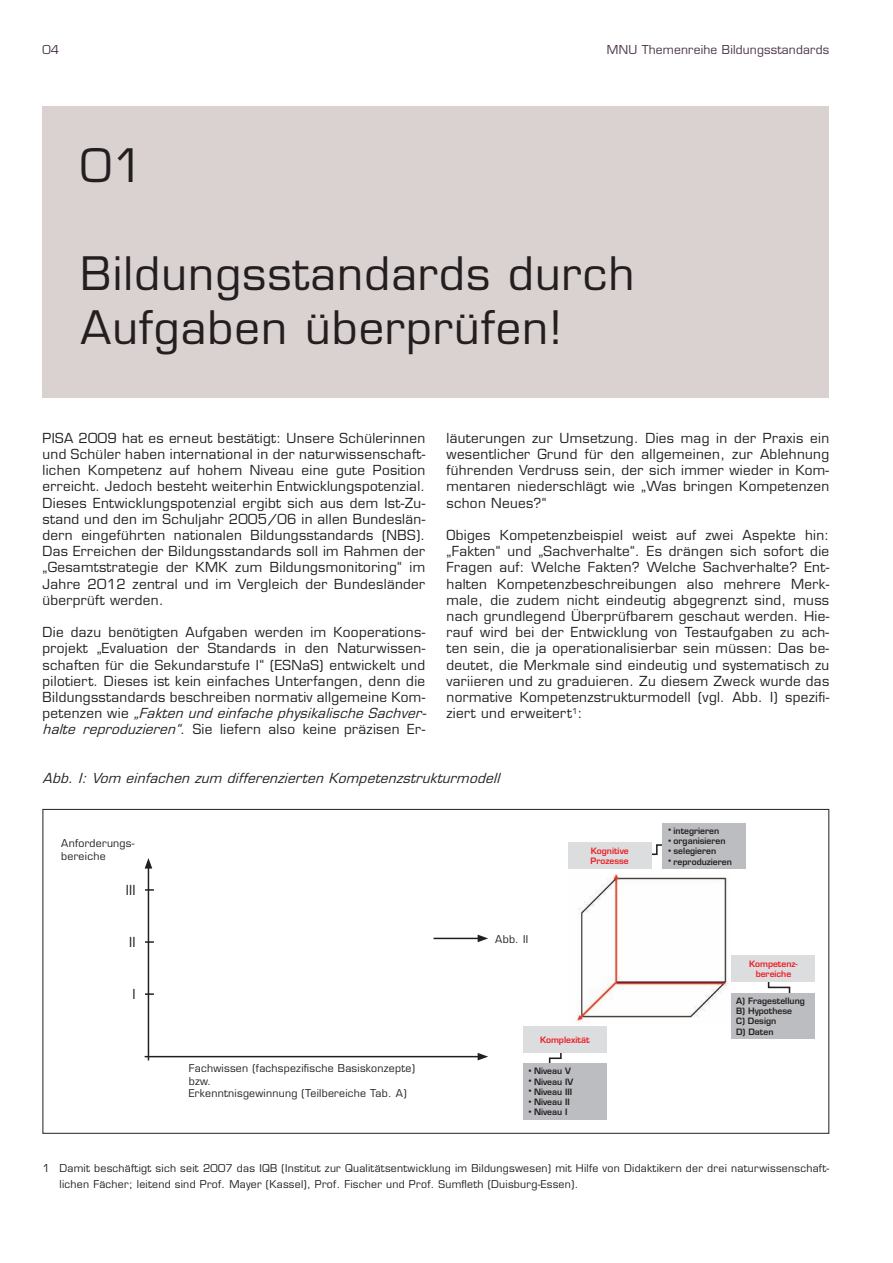
<style>
.page{position:relative;width:893px;height:1263px;background:#fff}
.page>*{position:absolute;margin:0;border:0;box-sizing:border-box;transform-origin:0 0}
.t1{font:45px/54px "Eurostile";letter-spacing:.025em;color:#231f20}
.t2{font:13.5px/16.2px "Eurostile";letter-spacing:.025em;color:#231f20;text-align:justify}
.t3{font:italic 13.5px "Eurostile";color:#231f20}
.t4{font:12px "Eurostile";letter-spacing:.015em;color:#4b3448}
.t5{font:10.5px/12.6px "Eurostile";letter-spacing:.025em;color:#231f20}
.t6{font:600 8.55px/10.2px "Eurostile";color:#231f20}
.t7{font:600 8.55px/10.2px "Eurostile";color:#ee1d23}
.s1{font-style:italic}
</style>
<div class="page">
<div style="left:43px;top:106px;width:786px;height:292px;background:#dad1d1"></div>
<hr style="left:148px;top:866px;width:1px;height:194px;background:#231f20">
<svg style="left:145px;top:858px;width:7px;height:10px"></svg>
<svg style="left:145px;top:889px;width:9px;height:2px"></svg>
<svg style="left:145px;top:941px;width:9px;height:2px"></svg>
<svg style="left:145px;top:993px;width:9px;height:2px"></svg>
<hr style="left:145px;top:1056px;width:335px;height:1px;background:#231f20">
<svg style="left:478px;top:1053px;width:10px;height:7px"></svg>
<hr style="left:434px;top:938px;width:46px;height:1px;background:#231f20">
<svg style="left:478px;top:934px;width:10px;height:8px"></svg>
<img style="left:576px;top:874px;width:153px;height:148px">
<svg style="left:651px;top:843px;width:11px;height:13px"></svg>
<svg style="left:767px;top:982px;width:24px;height:11px"></svg>
<svg style="left:548px;top:1052px;width:14px;height:11px"></svg>
<div style="left:568px;top:842px;width:83px;height:27px;background:#dcdddf"></div>
<div style="left:523px;top:1026px;width:84px;height:26px;background:#dcdddf"></div>
<div style="left:732px;top:955px;width:83px;height:27px;background:#dcdddf"></div>
<div style="left:662px;top:823px;width:84px;height:46px;background:#bcbdc0"></div>
<div style="left:523px;top:1063px;width:84px;height:57px;background:#bcbdc0"></div>
<div style="left:732px;top:993px;width:83px;height:46px;background:#bcbdc0"></div>
<p class="t4" style="left:43px;top:42px;width:18px">04</p>
<p class="t4" style="left:607px;top:42px;width:224px">MNU Themenreihe Bildungsstandards</p>
<h1 class="t1" style="left:80px;top:139px;width:65px">01</h1>
<h1 class="t1" style="left:80px;top:247px;width:556px">Bildungsstandards durch<br>Aufgaben überprüfen!</h1>
<p class="t2" style="left:43px;top:430px;width:384px">PISA 2009 hat es erneut bestätigt: Unsere Schülerinnen und Schüler haben international in der naturwissenschaft&shy;lichen Kompetenz auf hohem Niveau eine gute Position erreicht. Jedoch besteht weiterhin Entwicklungspotenzial.<br>Dieses Entwicklungspotenzial ergibt sich aus dem Ist-Zu&shy;stand und den im Schuljahr 2005/06 in allen Bundeslän&shy;dern eingeführten nationalen Bildungsstandards (NBS).<br>Das Erreichen der Bildungsstandards soll im Rahmen der „Gesamtstrategie der KMK zum Bildungsmonitoring“ im Jahre 2012 zentral und im Vergleich der Bundesländer überprüft werden.</p>
<p class="t2" style="left:43px;top:624px;width:389px;text-align:left">Die dazu benötigten Aufgaben werden im Kooperations&shy;projekt „Evaluation der Standards in den Naturwissen&shy;schaften für die Sekundarstufe I“ (ESNaS) entwickelt und pilotiert. Dieses ist kein einfaches Unterfangen, denn die Bildungsstandards beschreiben normativ allgemeine Kom&shy;p e t e n z e n w i e <span class="s1">„Fakten und einfache physikalische Sachver&shy;halte reproduzieren“</span>. Sie liefern also keine präzisen Er-</p>
<p class="t2" style="left:446px;top:430px;width:384px">läuterungen zur Umsetzung. Dies mag in der Praxis ein wesentlicher Grund für den allgemeinen, zur Ablehnung führenden Verdruss sein, der sich immer wieder in Kom&shy;mentaren niederschlägt wie „Was bringen Kompetenzen schon Neues?“</p>
<p class="t2" style="left:446px;top:527px;width:384px">Obiges Kompetenzbeispiel weist auf zwei Aspekte hin: „Fakten“ und „Sachverhalte“. Es drängen sich sofort die Fragen auf: Welche Fakten? Welche Sachverhalte? Ent&shy;halten Kompetenzbeschreibungen also mehrere Merk&shy;male, die zudem nicht eindeutig abgegrenzt sind, muss nach grundlegend Überprüfbarem geschaut werden. Hie&shy;rauf wird bei der Entwicklung von Testaufgaben zu ach&shy;ten sein, die ja operationalisierbar sein müssen: Das be&shy;deutet, die Merkmale sind eindeutig und systematisch zu variieren und zu graduieren. Zu diesem Zweck wurde das normative Kompetenzstrukturmodell (vgl. Abb. I) spezifi&shy;ziert und erweitert<sup>1</sup>:</p>
<p class="t3" style="left:43px;top:770px;width:463px">Abb. I: Vom einfachen zum differenzierten Kompetenzstrukturmodell</p>
<p class="t5" style="left:61px;top:837px;width:75px">Anforderungs&shy;bereiche</p>
<p class="t2" style="left:126px;top:882px;width:11px">III</p>
<p class="t2" style="left:129px;top:934px;width:8px">II</p>
<p class="t2" style="left:133px;top:986px;width:5px">I</p>
<p class="t5" style="left:495px;top:932px;width:34px">Abb. II</p>
<p class="t7" style="left:591px;top:846px;width:40px">Kognitive<br>Prozesse</p>
<p class="t7" style="left:540px;top:1034px;width:51px">Komplexität</p>
<p class="t5" style="left:189px;top:1062px;width:228px">Fachwissen (fachspezifische Basiskonzepte) bzw.<br>Erkenntnisgewinnung (Teilbereiche Tab. A)</p>
<p class="t6" style="left:528px;top:1066px;width:44px"><sup>•</sup> Niveau V</p>
<p class="t6" style="left:528px;top:1076px;width:46px"><sup>•</sup> Niveau IV</p>
<p class="t6" style="left:528px;top:1087px;width:45px"><sup>•</sup> Niveau III</p>
<p class="t6" style="left:528px;top:1097px;width:43px"><sup>•</sup> Niveau II</p>
<p class="t6" style="left:528px;top:1107px;width:41px"><sup>•</sup> Niveau I</p>
<p class="t6" style="left:668px;top:826px;width:53px"><sup>•</sup> integrieren</p>
<p class="t6" style="left:668px;top:836px;width:59px"><sup>•</sup> organisieren</p>
<p class="t6" style="left:668px;top:846px;width:50px"><sup>•</sup> selegieren</p>
<p class="t6" style="left:668px;top:856px;width:65px"><sup>•</sup> reproduzieren</p>
<p class="t7" style="left:749px;top:959px;width:50px;text-align:center">Kompetenz&shy;bereiche</p>
<p class="t6" style="left:736px;top:995px;width:70px">A) Fragestellung<br>B) Hypothese<br>C) Design<br>D) Daten</p>
<p class="t5" style="left:60px;top:1160px;width:771px;line-height:16.2px;text-indent:-17px">1 Damit beschäftigt sich seit 2007 das IQB (Institut zur Qualitätsentwicklung im Bildungswesen) mit Hilfe von Didaktikern der drei naturwissenschaft&shy;lichen Fächer; leitend sind Prof. Mayer (Kassel), Prof. Fischer und Prof. Sumfleth (Duisburg-Essen).</p>
</div>
